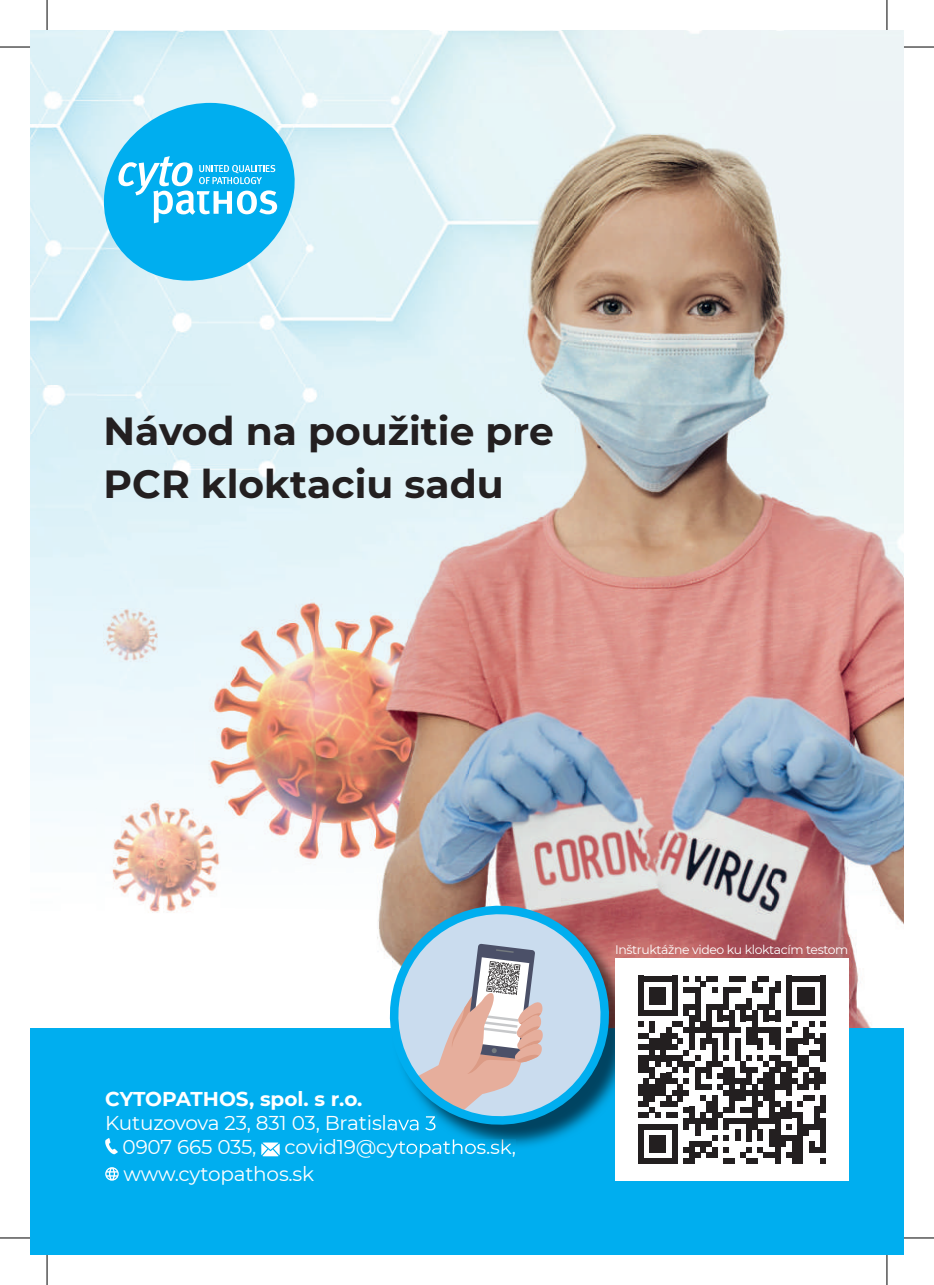
<style>
.page{position:relative;width:934px;height:1285px;background:#fff}
.page>*{position:absolute;margin:0;border:0;box-sizing:border-box;transform-origin:0 0}
.t1{font:700 39.2px/53.4px "Montserrat";color:#231f20}
.t2{font:20px/24px "Montserrat";letter-spacing:-.01em;color:#fff}
.t3{font:700 20px "Montserrat";color:#fff}
.t4{font:12.4px "Montserrat";letter-spacing:-.03em;color:#fff}
</style>
<div class="page">
<img style="left:30px;top:101px;width:403px;height:283px">
<img style="left:30px;top:30px;width:873px;height:71px">
<svg style="left:104px;top:103px;width:190px;height:178px;background:#44c2f1"></svg>
<img style="left:194px;top:597px;width:275px;height:263px">
<img style="left:376px;top:134px;width:395px;height:481px">
<img style="left:771px;top:134px;width:132px;height:894px">
<img style="left:469px;top:615px;width:170px;height:206px">
<img style="left:639px;top:615px;width:133px;height:343px">
<img style="left:376px;top:821px;width:264px;height:137px">
<img style="left:104px;top:608px;width:54px;height:54px">
<img style="left:105px;top:801px;width:89px;height:57px">
<img style="left:112px;top:858px;width:105px;height:55px">
<img style="left:194px;top:801px;width:26px;height:71px">
<div style="left:30px;top:1028px;width:873px;height:227px;background:#00aeef"></div>
<svg style="left:105px;top:1138px;width:13px;height:16px"></svg>
<svg style="left:261px;top:1142px;width:18px;height:14px"></svg>
<svg style="left:105px;top:1167px;width:14px;height:13px"></svg>
<img style="left:447px;top:908px;width:187px;height:239px">
<img style="left:392px;top:1126px;width:44px;height:5px">
<img style="left:393px;top:1139px;width:122px;height:11px">
<svg style="left:387px;top:903px;width:226px;height:223px;background:#8cabc0"></svg>
<svg style="left:387px;top:943px;width:156px;height:183px"></svg>
<div style="left:614px;top:958px;width:234px;height:223px;background:#fff"></div>
<div style="left:637px;top:975px;width:6px;height:17px;background:#231f20"></div>
<div style="left:637px;top:992px;width:6px;height:23px;background:#231f20"></div>
<div style="left:637px;top:1124px;width:6px;height:28px;background:#231f20"></div>
<div style="left:637px;top:1152px;width:6px;height:12px;background:#231f20"></div>
<div style="left:648px;top:992px;width:6px;height:12px;background:#231f20"></div>
<div style="left:648px;top:1135px;width:6px;height:17px;background:#231f20"></div>
<div style="left:654px;top:992px;width:6px;height:12px;background:#231f20"></div>
<div style="left:654px;top:1135px;width:6px;height:17px;background:#231f20"></div>
<svg style="left:649px;top:987px;width:17px;height:5px"></svg>
<div style="left:660px;top:992px;width:6px;height:12px;background:#231f20"></div>
<div style="left:660px;top:1135px;width:6px;height:17px;background:#231f20"></div>
<svg style="left:643px;top:975px;width:28px;height:6px"></svg>
<svg style="left:643px;top:1158px;width:28px;height:6px"></svg>
<div style="left:671px;top:975px;width:6px;height:17px;background:#231f20"></div>
<div style="left:671px;top:992px;width:6px;height:23px;background:#231f20"></div>
<div style="left:671px;top:1124px;width:6px;height:28px;background:#231f20"></div>
<div style="left:671px;top:1152px;width:6px;height:12px;background:#231f20"></div>
<svg style="left:683px;top:1147px;width:5px;height:5px"></svg>
<svg style="left:683px;top:1158px;width:5px;height:6px"></svg>
<div style="left:688px;top:1141px;width:6px;height:11px;background:#231f20"></div>
<div style="left:688px;top:1152px;width:6px;height:12px;background:#231f20"></div>
<div style="left:694px;top:992px;width:6px;height:29px;background:#231f20"></div>
<div style="left:694px;top:1124px;width:6px;height:11px;background:#231f20"></div>
<svg style="left:683px;top:976px;width:34px;height:16px"></svg>
<svg style="left:694px;top:1135px;width:23px;height:23px"></svg>
<div style="left:723px;top:992px;width:5px;height:18px;background:#231f20"></div>
<svg style="left:723px;top:1135px;width:5px;height:17px"></svg>
<svg style="left:723px;top:1158px;width:11px;height:6px"></svg>
<svg style="left:723px;top:987px;width:17px;height:5px"></svg>
<div style="left:734px;top:1129px;width:6px;height:12px;background:#231f20"></div>
<svg style="left:729px;top:976px;width:16px;height:5px"></svg>
<div style="left:745px;top:998px;width:6px;height:12px;background:#231f20"></div>
<div style="left:745px;top:1124px;width:6px;height:17px;background:#231f20"></div>
<div style="left:751px;top:981px;width:6px;height:11px;background:#231f20"></div>
<svg style="left:757px;top:987px;width:5px;height:5px"></svg>
<div style="left:757px;top:1129px;width:5px;height:12px;background:#231f20"></div>
<svg style="left:757px;top:976px;width:11px;height:5px"></svg>
<svg style="left:769px;top:987px;width:5px;height:5px"></svg>
<div style="left:768px;top:992px;width:6px;height:18px;background:#231f20"></div>
<div style="left:768px;top:1129px;width:6px;height:17px;background:#231f20"></div>
<svg style="left:740px;top:1146px;width:34px;height:18px"></svg>
<div style="left:774px;top:981px;width:6px;height:11px;background:#231f20"></div>
<div style="left:774px;top:1124px;width:6px;height:28px;background:#231f20"></div>
<div style="left:774px;top:1152px;width:6px;height:12px;background:#231f20"></div>
<div style="left:780px;top:1135px;width:5px;height:11px;background:#231f20"></div>
<div style="left:785px;top:975px;width:6px;height:17px;background:#231f20"></div>
<div style="left:785px;top:992px;width:6px;height:23px;background:#231f20"></div>
<svg style="left:785px;top:1135px;width:6px;height:6px"></svg>
<svg style="left:786px;top:1152px;width:5px;height:6px"></svg>
<div style="left:791px;top:1135px;width:6px;height:17px;background:#231f20"></div>
<div style="left:791px;top:1152px;width:6px;height:12px;background:#231f20"></div>
<div style="left:797px;top:992px;width:5px;height:12px;background:#231f20"></div>
<div style="left:797px;top:1124px;width:5px;height:28px;background:#231f20"></div>
<div style="left:797px;top:1152px;width:5px;height:12px;background:#231f20"></div>
<div style="left:802px;top:992px;width:6px;height:12px;background:#231f20"></div>
<div style="left:802px;top:1124px;width:6px;height:11px;background:#231f20"></div>
<svg style="left:797px;top:987px;width:17px;height:5px"></svg>
<div style="left:808px;top:992px;width:6px;height:12px;background:#231f20"></div>
<div style="left:808px;top:1141px;width:6px;height:11px;background:#231f20"></div>
<svg style="left:791px;top:975px;width:29px;height:6px"></svg>
<svg style="left:814px;top:1146px;width:6px;height:6px"></svg>
<div style="left:820px;top:975px;width:5px;height:17px;background:#231f20"></div>
<div style="left:820px;top:992px;width:5px;height:23px;background:#231f20"></div>
<svg style="left:637px;top:1004px;width:188px;height:125px"></svg>
<div style="left:820px;top:1124px;width:5px;height:28px;background:#231f20"></div>
<svg style="left:820px;top:1158px;width:5px;height:6px"></svg>
<hr style="left:0;top:47px;width:30px;height:1px;background:#000">
<hr style="left:903px;top:47px;width:30px;height:1px;background:#000">
<hr style="left:0;top:1237px;width:30px;height:1px;background:#000">
<hr style="left:903px;top:1237px;width:30px;height:1px;background:#000">
<hr style="left:47px;top:0;width:1px;height:30px;background:#000">
<hr style="left:47px;top:1255px;width:1px;height:30px;background:#000">
<hr style="left:886px;top:0;width:1px;height:30px;background:#000">
<hr style="left:886px;top:1255px;width:1px;height:30px;background:#000">
<h1 class="t1" style="left:103px;top:402px;width:451px">Návod na použitie pre<br>PCR kloktaciu sadu</h1>
<p class="t3" style="left:105px;top:1084px;width:259px">CYTOPATHOS, spol. s r.o.</p>
<p class="t2" style="left:122px;top:1110px;width:315px;text-indent:-17px">Kutuzovova 23, 831 03, Bratislava 3<br>0907 665 035,</p>
<p class="t2" style="left:123px;top:1133px;width:394px;line-height:26.4px;text-indent:161px">covid19@cytopathos.sk, www.cytopathos.sk</p>
<p class="t4" style="left:614px;top:941px;width:235px">Inštruktážne video ku kloktacím testom</p>
</div>
